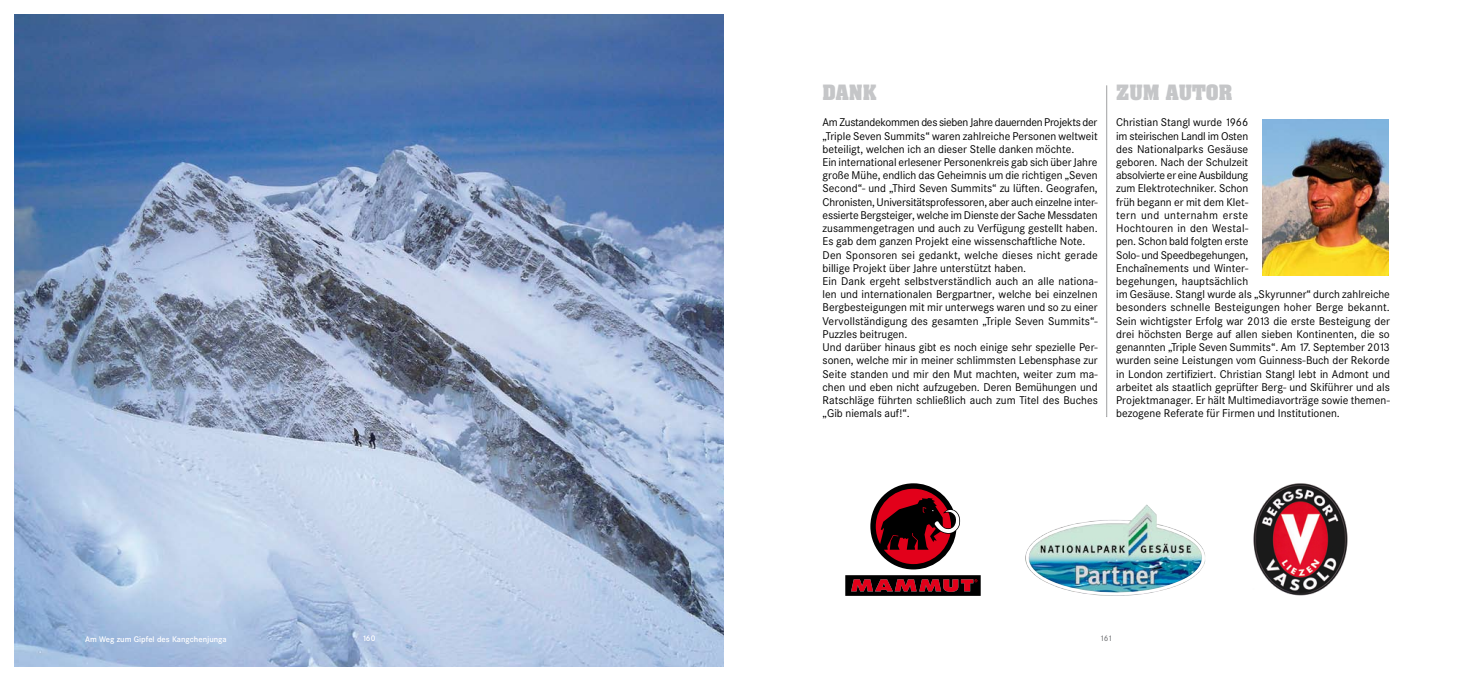
<style>
.page{position:relative;width:1475px;height:681px;background:#fff}
.page>*{position:absolute;margin:0;border:0;box-sizing:border-box;transform-origin:0 0}
.t1{font:700 18px "Aachen";color:#c5c6c8}
.t2{font:11px/13.2px "Corporate SBQ";color:#000}
.t3{font:500 8px "Corporate SBQ";color:#fff}
.t4{font:500 8px "Corporate SBQ";color:#87888a}
</style>
<div class="page">
<img style="left:14px;top:14px;width:709px;height:652px">
<svg style="left:870px;top:483px;width:89px;height:86px"></svg>
<svg style="left:845px;top:575px;width:135px;height:20px;background:#550a13"></svg>
<img style="left:1253px;top:483px;width:93px;height:112px">
<img style="left:1025px;top:504px;width:180px;height:91px">
<img style="left:1262px;top:119px;width:125px;height:156px">
<hr style="left:1104px;top:85px;width:3px;height:332px;background:#000;opacity:.75">
<p class="t3" style="left:85px;top:634px;width:143px">Am Weg zum Gipfel des Kangchenjunga</p>
<h1 class="t1" style="left:822px;top:79px;width:56px">DANK</h1>
<p class="t2" style="left:822px;top:116px;width:277px">Am Zustandekommen des sieben Jahre dauernden Projekts der „Triple Seven Summits“ waren zahlreiche Personen weltweit beteiligt, welchen ich an dieser Stelle danken möchte.<br>Ein international erlesener Personenkreis gab sich über Jahre große Mühe, endlich das Geheimnis um die richtigen „Seven Second“- und „Third Seven Summits“ zu lüften. Geografen, Chronisten, Universitätsprofessoren, aber auch einzelne inter&shy;essierte Bergsteiger, welche im Dienste der Sache Messdaten zusammengetragen und auch zu Verfügung gestellt haben.<br>Es gab dem ganzen Projekt eine wissenschaftliche Note.<br>Den Sponsoren sei gedankt, welche dieses nicht gerade billige Projekt über Jahre unterstützt haben.<br>Ein Dank ergeht selbstverständlich auch an alle nationa&shy;len und internationalen Bergpartner, welche bei einzelnen Bergbesteigungen mit mir unterwegs waren und so zu einer Vervollständigung des gesamten „Triple Seven Summits“- Puzzles beitrugen.<br>Und darüber hinaus gibt es noch einige sehr spezielle Per&shy;sonen, welche mir in meiner schlimmsten Lebensphase zur Seite standen und mir den Mut machten, weiter zum ma&shy;chen und eben nicht aufzugeben. Deren Bemühungen und Ratschläge führten schließlich auch zum Titel des Buches „Gib niemals auf!“.</p>
<h1 class="t1" style="left:1115px;top:79px;width:118px">ZUM AUTOR</h1>
<p class="t2" style="left:1115px;top:116px;width:275px">Christian Stangl wurde 1966<br>im steirischen Landl im Osten<br>des Nationalparks Gesäuse<br>geboren. Nach der Schulzeit<br>absolvierte er eine Ausbildung<br>zum Elektrotechniker. Schon<br>früh begann er mit dem Klet-<br>tern und unternahm erste<br>Hochtouren in den Westal-<br>pen. Schon bald folgten erste<br>Solo- und Speedbegehungen,<br>Enchaînements und Winter-<br>begehungen, hauptsächlich<br>im Gesäuse. Stangl wurde als „Skyrunner“ durch zahlreiche besonders schnelle Besteigungen hoher Berge bekannt.<br>Sein wichtigster Erfolg war 2013 die erste Besteigung der drei höchsten Berge auf allen sieben Kontinenten, die so genannten „Triple Seven Summits“. Am 17. September 2013 wurden seine Leistungen vom Guinness-Buch der Rekorde in London zertifiziert. Christian Stangl lebt in Admont und arbeitet als staatlich geprüfter Berg- und Skiführer und als Projektmanager. Er hält Multimediavorträge sowie themen&shy;bezogene Referate für Firmen und Institutionen.</p>
<p class="t3" style="left:362px;top:633px;width:15px">160</p>
<p class="t4" style="left:1099px;top:633px;width:14px">161</p>
</div>
